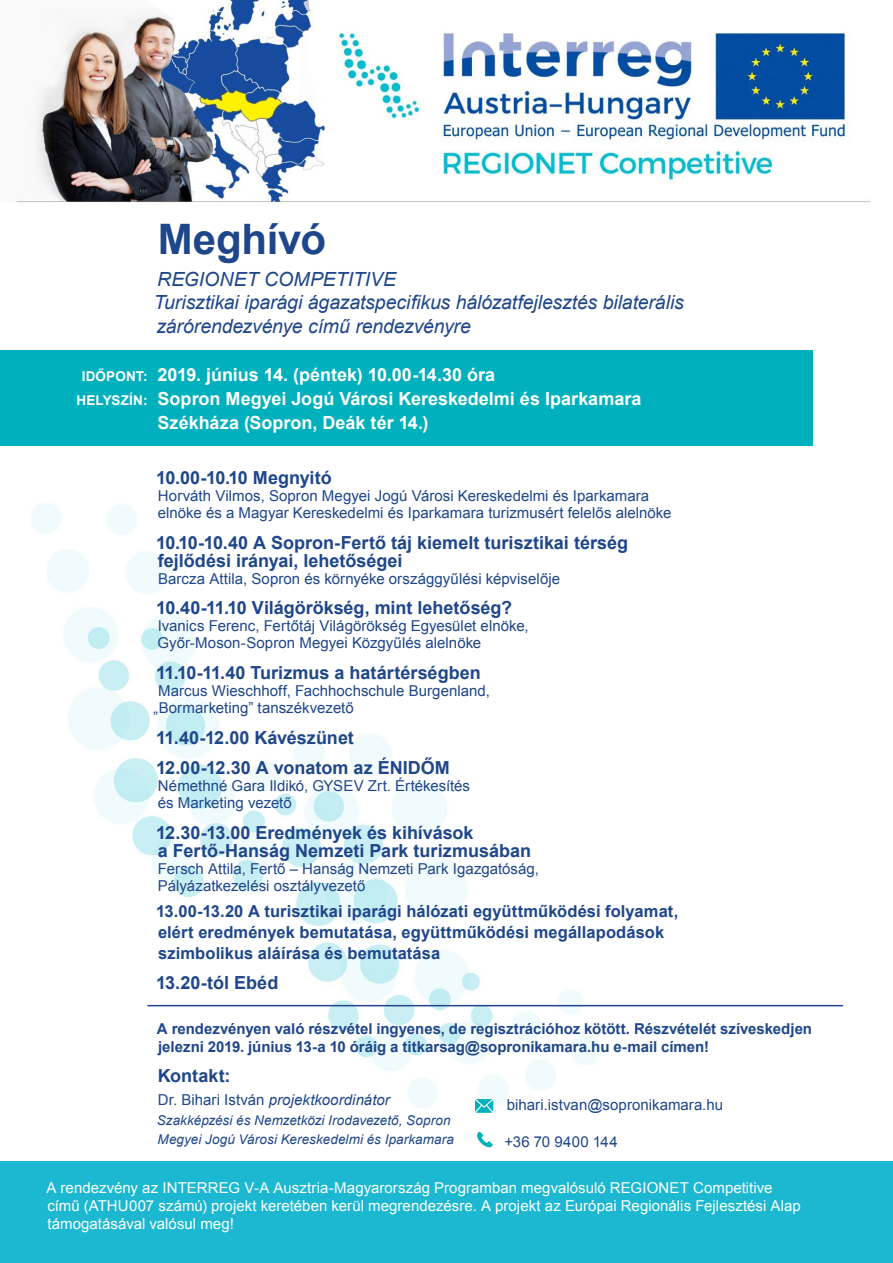
<style>
.page{position:relative;width:893px;height:1263px;background:#fff}
.page>*{position:absolute;margin:0;border:0;box-sizing:border-box;transform-origin:0 0}
.t1{font:700 42px "Arial";letter-spacing:-.005em;color:#1e468a}
.t2{font:italic 19.5px/23.4px "Arial";letter-spacing:-.005em;color:#1e468a}
.t3{font:700 18px/18px "Arial";color:#1e468a}
.t4{font:700 18px/24px "Arial";color:#fff}
.t5{font:700 16.5px/21px "Arial";letter-spacing:.005em;color:#1e468a}
.t6{font:15px/17.1px "Arial";letter-spacing:.005em;color:#1e468a}
.t7{font:15px/18px "Arial";letter-spacing:.005em;color:#fff}
.t8{font:700 15px/18px "Arial";color:#1e468a}
.t9{font:italic 15px "Arial";letter-spacing:.005em;color:#1e468a}
.t10{font:italic 13.5px/19.5px "Arial";letter-spacing:.005em;color:#1e468a}
.t11{font:700 13.5px/24px "Arial";letter-spacing:.015em;color:#fff;text-align:center}
.s1{font-style:normal}
</style>
<div class="page">
<img style="left:31px;top:350px;width:812px;height:798px">
<div style="left:0;top:1161px;width:893px;height:102px;background:#1cb8d1"></div>
<div style="left:0;top:350px;width:812px;height:96px;background:#00b0bd"></div>
<img style="left:16px;top:1px;width:855px;height:202px">
<svg style="left:475px;top:1099px;width:18px;height:14px"></svg>
<svg style="left:477px;top:1132px;width:16px;height:15px"></svg>
<hr style="left:147px;top:1005px;width:696px;height:1px;background:#1e468a">
<p class="t11" style="left:76px;top:365px;width:73px">IDŐPONT:<br>HELYSZÍN:</p>
<h1 class="t1" style="left:158px;top:211px;width:170px">Meghívó</h1>
<h2 class="t2" style="left:154px;top:267px;width:531px">REGIONET COMPETITIVE<br>Turisztikai iparági ágazatspecifikus hálózatfejlesztés bilaterális zárórendezvénye című rendezvényre</h2>
<p class="t4" style="left:157px;top:364px;width:485px">2019. június 14. (péntek) 10.00-14.30 óra<br>Sopron Megyei Jogú Városi Kereskedelmi és Iparkamara<br>Székháza (Sopron, Deák tér 14.)</p>
<p class="t3" style="left:156px;top:469px;width:177px">10.00-10.10 Megnyitó</p>
<p class="t6" style="left:158px;top:487px;width:515px">Horváth Vilmos, Sopron Megyei Jogú Városi Kereskedelmi és Iparkamara elnöke és a Magyar Kereskedelmi és Iparkamara turizmusért felelős alelnöke</p>
<p class="t3" style="left:156px;top:534px;width:474px">10.10-10.40 A Sopron-Fertő táj kiemelt turisztikai térség fejlődési irányai, lehetőségei</p>
<p class="t6" style="left:158px;top:570px;width:404px">Barcza Attila, Sopron és környéke országgyűlési képviselője</p>
<p class="t3" style="left:156px;top:600px;width:358px">10.40-11.10 Világörökség, mint lehetőség?</p>
<p class="t6" style="left:157px;top:618px;width:373px">Ivanics Ferenc, Fertőtáj Világörökség Egyesület elnöke,<br>Győr-Moson-Sopron Megyei Közgyűlés alelnöke</p>
<p class="t3" style="left:156px;top:664px;width:326px">11.10-11.40 Turizmus a határtérségben</p>
<p class="t6" style="left:153px;top:682px;width:338px;text-indent:5px">Marcus Wieschhoff, Fachhochschule Burgenland, „Bormarketing” tanszékvezető</p>
<p class="t3" style="left:156px;top:722px;width:295px;line-height:30.6px">11.40-12.00 Kávészünet<br>12.00-12.30 A vonatom az ÉNIDŐM</p>
<p class="t6" style="left:158px;top:777px;width:314px">Némethné Gara Ildikó, GYSEV Zrt. Értékesítés és Marketing vezető</p>
<p class="t3" style="left:156px;top:824px;width:377px">12.30-13.00 Eredmények és kihívások<br>a Fertő-Hanság Nemzeti Park turizmusában</p>
<p class="t6" style="left:158px;top:860px;width:383px">Fersch Attila, Fertő – Hanság Nemzeti Park Igazgatóság,<br>Pályázatkezelési osztályvezető</p>
<p class="t5" style="left:156px;top:901px;width:524px">13.00-13.20 A turisztikai iparági hálózati együttműködési folyamat, elért eredmények bemutatása, együttműködési megállapodások szimbolikus aláírása és bemutatása</p>
<p class="t3" style="left:156px;top:974px;width:124px">13.20-tól Ebéd</p>
<p class="t8" style="left:157px;top:1020px;width:657px">A rendezvényen való részvétel ingyenes, de regisztrációhoz kötött. Részvételét szíveskedjen jelezni 2019. június 13-a 10 óráig a titkarsag@sopronikamara.hu e-mail címen!</p>
<p class="t3" style="left:158px;top:1067px;width:74px">Kontakt:</p>
<p class="t9" style="left:158px;top:1090px;width:233px"><span class="s1">Dr. Bihari István</span> projektkoordinátor</p>
<p class="t10" style="left:157px;top:1111px;width:298px">Szakképzési és Nemzetközi Irodavezető, Sopron<br>Megyei Jogú Városi Kereskedelmi és Iparkamara</p>
<p class="t6" style="left:507px;top:1096px;width:218px">bihari.istvan@sopronikamara.hu</p>
<p class="t6" style="left:504px;top:1133px;width:115px">+36 70 9400 144</p>
<p class="t7" style="left:46px;top:1179px;width:756px">A rendezvény az INTERREG V-A Ausztria-Magyarország Programban megvalósuló REGIONET Competitive című (ATHU007 számú) projekt keretében kerül megrendezésre. A projekt az Európai Regionális Fejlesztési Alap támogatásával valósul meg!</p>
</div>
